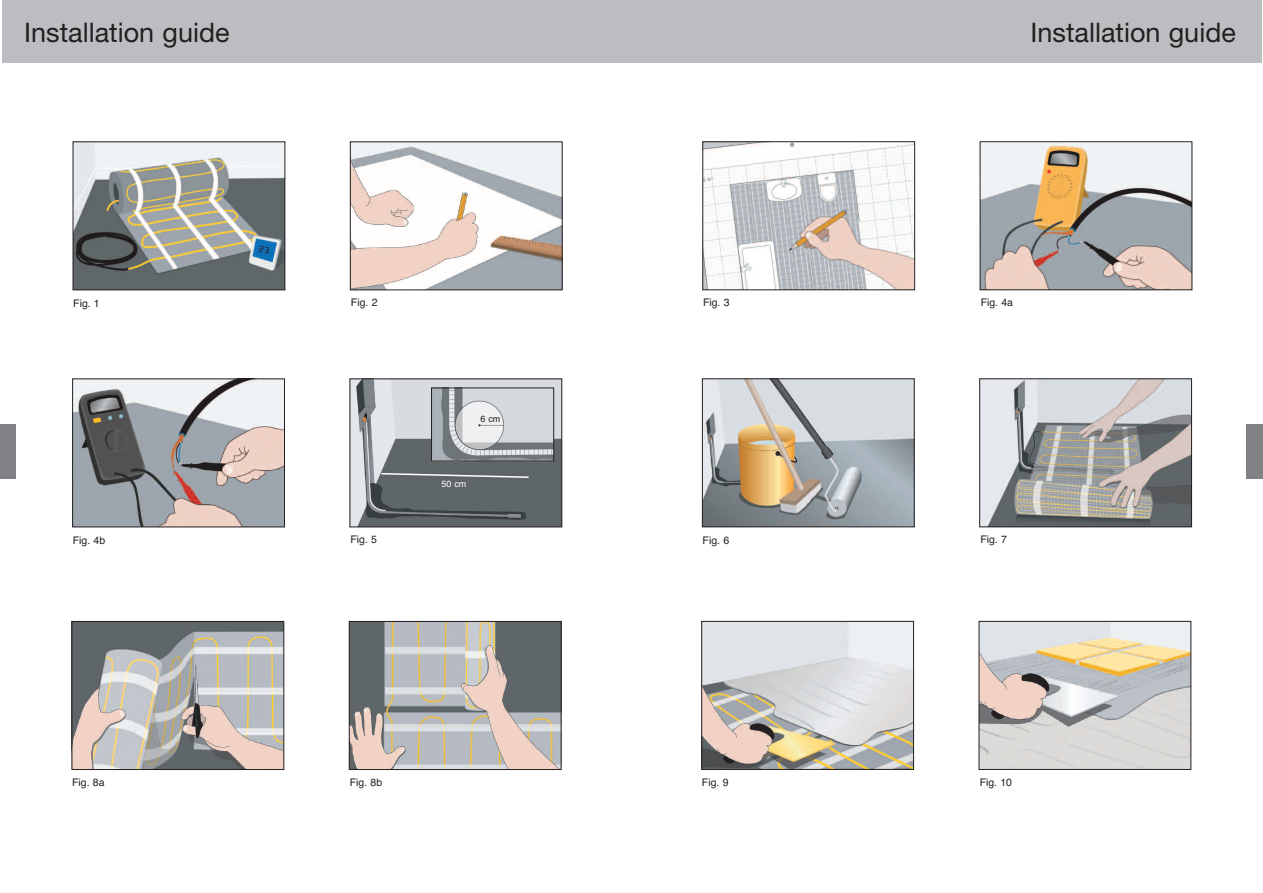
<style>
.page{position:relative;width:1263px;height:893px;background:#fff}
.page>*{position:absolute;margin:0;border:0;box-sizing:border-box;transform-origin:0 0}
.t1{font:27px "Helvetica Neue";color:#231f20}
.t2{font:10.5px "Helvetica";color:#231f20}
.t3{font:9px "Helvetica";color:#fff}
.t4{font:9px "Helvetica";color:#231f20}
</style>
<div class="page">
<div style="left:2px;top:0;width:630px;height:63px;background:#bcbdc0"></div>
<div style="left:0;top:424px;width:16px;height:54px;background:#808285"></div>
<img style="left:352px;top:143px;width:209px;height:145px">
<div style="left:350px;top:141px;width:213px;height:149px;border:1px solid #231f20"></div>
<img style="left:75px;top:143px;width:208px;height:145px">
<div style="left:73px;top:141px;width:212px;height:149px;border:1px solid #231f20"></div>
<img style="left:352px;top:380px;width:208px;height:145px">
<div style="left:350px;top:378px;width:212px;height:149px;border:1px solid #231f20"></div>
<img style="left:74px;top:380px;width:209px;height:145px">
<div style="left:72px;top:378px;width:213px;height:149px;border:1px solid #231f20"></div>
<img style="left:351px;top:623px;width:208px;height:145px">
<div style="left:349px;top:621px;width:212px;height:149px;border:1px solid #231f20"></div>
<img style="left:74px;top:623px;width:208px;height:145px">
<div style="left:72px;top:621px;width:212px;height:149px;border:1px solid #231f20"></div>
<svg style="left:380px;top:472px;width:150px;height:7px"></svg>
<img style="left:433px;top:390px;width:119px;height:69px">
<div style="left:431px;top:388px;width:123px;height:73px;border:1px solid #231f20"></div>
<div style="left:632px;top:0;width:629px;height:63px;background:#bcbdc0"></div>
<div style="left:1246px;top:424px;width:17px;height:54px;background:#808285"></div>
<img style="left:982px;top:143px;width:208px;height:145px">
<div style="left:980px;top:141px;width:212px;height:149px;border:1px solid #231f20"></div>
<img style="left:704px;top:143px;width:209px;height:145px">
<div style="left:702px;top:141px;width:213px;height:149px;border:1px solid #231f20"></div>
<img style="left:981px;top:380px;width:209px;height:145px">
<div style="left:979px;top:378px;width:213px;height:149px;border:1px solid #231f20"></div>
<img style="left:704px;top:380px;width:209px;height:145px">
<div style="left:702px;top:378px;width:213px;height:149px;border:1px solid #231f20"></div>
<img style="left:981px;top:623px;width:208px;height:145px">
<div style="left:979px;top:621px;width:212px;height:149px;border:1px solid #231f20"></div>
<img style="left:703px;top:623px;width:209px;height:145px">
<div style="left:701px;top:621px;width:213px;height:149px;border:1px solid #231f20"></div>
<h1 class="t1" style="left:24px;top:23px;width:207px">Installation guide</h1>
<h1 class="t1" style="left:1030px;top:23px;width:207px">Installation guide</h1>
<p class="t2" style="left:73px;top:297px;width:28px">Fig. 1</p>
<p class="t2" style="left:351px;top:296px;width:28px">Fig. 2</p>
<p class="t2" style="left:703px;top:297px;width:28px">Fig. 3</p>
<p class="t2" style="left:981px;top:296px;width:34px">Fig. 4a</p>
<p class="t4" style="left:481px;top:413px;width:21px">6 cm</p>
<p class="t3" style="left:442px;top:479px;width:26px">50 cm</p>
<p class="t2" style="left:73px;top:534px;width:34px">Fig. 4b</p>
<p class="t2" style="left:351px;top:533px;width:28px">Fig. 5</p>
<p class="t2" style="left:703px;top:534px;width:28px">Fig. 6</p>
<p class="t2" style="left:980px;top:533px;width:28px">Fig. 7</p>
<p class="t2" style="left:72px;top:776px;width:34px">Fig. 8a</p>
<p class="t2" style="left:350px;top:776px;width:34px">Fig. 8b</p>
<p class="t2" style="left:702px;top:776px;width:28px">Fig. 9</p>
<p class="t2" style="left:980px;top:776px;width:34px">Fig. 10</p>
</div>
